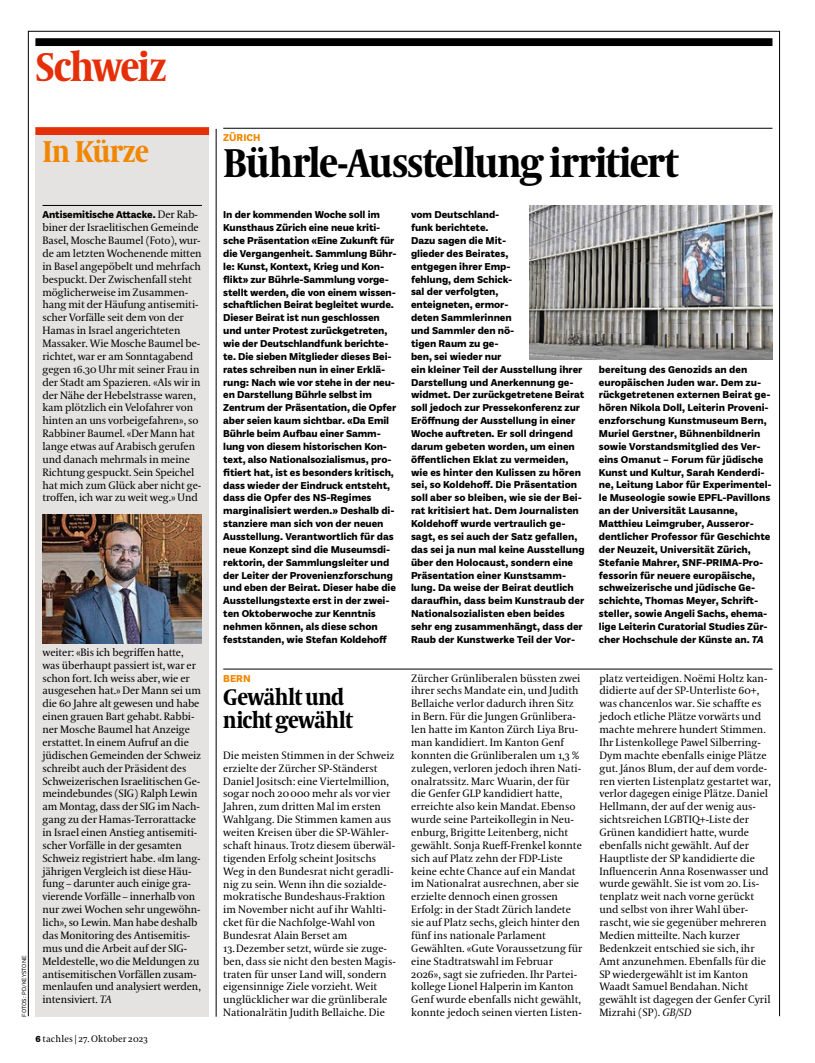
<style>
.page{position:relative;width:815px;height:1063px;background:#fff}
.page>*{position:absolute;margin:0;border:0;box-sizing:border-box;transform-origin:0 0}
.t1{font:700 40px "Coranto 2 Headline";letter-spacing:-.025em;color:#000}
.t2{font:700 40px "Coranto 2 Headline";letter-spacing:-.03em;color:#e52f09}
.t3{font:700 30px "Coranto 2 Headline";letter-spacing:-.015em;color:#f18700}
.t4{font:700 22.5px/23.1px "Coranto 2 Headline";letter-spacing:-.02em;color:#000}
.t5{font:10.62px/12.9px "Coranto 2";color:#000}
.t6{font:700 10.62px/12.9px "Plan Grotesque Std";letter-spacing:-.005em;color:#000}
.t7{font:700 10.62px "Plan Grotesque Std";color:#f18700}
.t8{font:9.38px "Coranto 2";letter-spacing:.005em;color:#000}
.t9{font:6.25px "Plan Grotesque Std";color:#000}
.s1{font-family:"Coranto 2";font-weight:400}
.s2{font-style:italic}
.s3{font-family:"Plan Grotesque Std";font-weight:700}
</style>
<div class="page">
<div style="left:35px;top:38px;width:737px;height:8px;background:#000"></div>
<div style="left:35px;top:127px;width:174px;height:889px;background:#e5e2e2"></div>
<div style="left:35px;top:127px;width:174px;height:8px;background:#e52f09"></div>
<hr style="left:43px;top:205px;width:159px;height:1px;background:#000">
<hr style="left:223px;top:128px;width:549px;height:1px;background:#000">
<img style="left:529px;top:205px;width:243px;height:155px">
<hr style="left:216px;top:129px;width:1px;height:888px;background:#000">
<hr style="left:223px;top:669px;width:549px;height:1px;background:#000">
<img style="left:43px;top:514px;width:159px;height:129px">
<h1 class="t2" style="left:35px;top:36px;width:133px">Schweiz</h1>
<h2 class="t3" style="left:43px;top:128px;width:108px">In Kürze</h2>
<p class="t6" style="left:43px;top:208px;width:157px">Antisemitische Attacke. <span class="s1">Der Rab-</span></p>
<p class="t5" style="left:43px;top:222px;width:161px">biner der Israelitischen Gemeinde<br>Basel, Mosche Baumel (Foto), wur&shy;de am letzten Wochenende mitten in Basel angepöbelt und mehrfach bespuckt. Der Zwischenfall steht möglicherweise im Zusammen&shy;hang mit der Häufung antisemiti&shy;scher Vorfälle seit dem von der<br>Hamas in Israel angerichteten<br>Massaker. Wie Mosche Baumel be&shy;richtet, war er am Sonntagabend gegen 16.30 Uhr mit seiner Frau in der Stadt am Spazieren. «Als wir in der Nähe der Hebelstrasse waren, kam plötzlich ein Velofahrer von hinten an uns vorbeigefahren», so<br>Rabbiner Baumel. «Der Mann hat lange etwas auf Arabisch gerufen und danach mehrmals in meine<br>Richtung gespuckt. Sein Speichel hat mich zum Glück aber nicht ge&shy;troffen, ich war zu weit weg.» Und</p>
<p class="t9" style="left:20px;top:1017px;width:63px;rotate:-90deg">FOTOS: PD/KEYSTONE</p>
<p class="t5" style="left:43px;top:646px;width:160px">weiter: «Bis ich begriffen hatte, was überhaupt passiert ist, war er schon fort. Ich weiss aber, wie er ausgesehen hat.» Der Mann sei um die 60 Jahre alt gewesen und habe einen grauen Bart gehabt. Rabbi&shy;ner Mosche Baumel hat Anzeige erstattet. In einem Aufruf an die jüdischen Gemeinden der Schweiz schreibt auch der Präsident des<br>Schweizerischen Israelitischen Ge&shy;meindebundes (SIG) Ralph Lewin am Montag, dass der SIG im Nach&shy;gang zu der Hamas-Terrorattacke in Israel einen Anstieg antisemiti&shy;scher Vorfälle in der gesamten<br>Schweiz registriert habe. «Im lang&shy;jährigen Vergleich ist diese Häu&shy;fung – darunter auch einige gra&shy;vierende Vorfälle – innerhalb von nur zwei Wochen sehr ungewöhn&shy;lich», so Lewin. Man habe deshalb das Monitoring des Antisemitis&shy;mus und die Arbeit auf der SIG-<br>Meldestelle, wo die Meldungen zu antisemitischen Vorfällen zusam&shy;menlaufen und analysiert werden, intensiviert. <span class="s2">TA</span></p>
<p class="t8" style="left:35px;top:1033px;width:114px"><span class="s3">6</span> tachles | 27. Oktober 2023</p>
<p class="t7" style="left:223px;top:131px;width:39px">ZÜRICH</p>
<h1 class="t1" style="left:223px;top:131px;width:456px">Bührle-Ausstellung irritiert</h1>
<p class="t6" style="left:223px;top:208px;width:175px">In der kommenden Woche soll im Kunsthaus Zürich eine neue kriti&shy;sche Präsentation «Eine Zukunft für die Vergangenheit. Sammlung Bühr&shy;le: Kunst, Kontext, Krieg und Kon&shy;flikt» zur Bührle-Sammlung vorge&shy;stellt werden, die von einem wissen&shy;schaftlichen Beirat begleitet wurde.<br>Dieser Beirat ist nun geschlossen und unter Protest zurückgetreten, wie der Deutschlandfunk berichte&shy;te. Die sieben Mitglieder dieses Bei&shy;rates schreiben nun in einer Erklä&shy;rung: Nach wie vor stehe in der neu&shy;en Darstellung Bührle selbst im Zentrum der Präsentation, die Opfer aber seien kaum sichtbar. «Da Emil Bührle beim Aufbau einer Samm&shy;lung von diesem historischen Kon&shy;text, also Nationalsozialismus, pro&shy;fitiert hat, ist es besonders kritisch, dass wieder der Eindruck entsteht, dass die Opfer des NS-Regimes marginalisiert werden.» Deshalb di&shy;stanziere man sich von der neuen Ausstellung. Verantwortlich für das neue Konzept sind die Museumsdi&shy;rektorin, der Sammlungsleiter und der Leiter der Provenienzforschung und eben der Beirat. Dieser habe die Ausstellungstexte erst in der zwei&shy;ten Oktoberwoche zur Kenntnis nehmen können, als diese schon feststanden, wie Stefan Koldehoff</p>
<p class="t6" style="left:411px;top:208px;width:175px">vom Deutschland-<br>funk berichtete.<br>Dazu sagen die Mit-<br>glieder des Beirates,<br>entgegen ihrer Emp-<br>fehlung, dem Schick-<br>sal der verfolgten,<br>enteigneten, ermor-<br>deten Sammlerinnen<br>und Sammler den nö-<br>tigen Raum zu ge-<br>ben, sei wieder nur<br>ein kleiner Teil der Ausstellung ihrer<br>Darstellung und Anerkennung ge&shy;widmet. Der zurückgetretene Beirat soll jedoch zur Pressekonferenz zur<br>Eröffnung der Ausstellung in einer<br>Woche auftreten. Er soll dringend darum gebeten worden, um einen öffentlichen Eklat zu vermeiden, wie es hinter den Kulissen zu hören sei, so Koldehoff. Die Präsentation soll aber so bleiben, wie sie der Bei&shy;rat kritisiert hat. Dem Journalisten<br>Koldehoff wurde vertraulich ge&shy;sagt, es sei auch der Satz gefallen, das sei ja nun mal keine Ausstellung über den Holocaust, sondern eine<br>Präsentation einer Kunstsamm&shy;lung. Da weise der Beirat deutlich daraufhin, dass beim Kunstraub der<br>Nationalsozialisten eben beides sehr eng zusammenhängt, dass der<br>Raub der Kunstwerke Teil der Vor-</p>
<p class="t6" style="left:599px;top:363px;width:174px">bereitung des Genozids an den europäischen Juden war. Dem zu&shy;rückgetretenen externen Beirat ge&shy;hören Nikola Doll, Leiterin Proveni&shy;enzforschung Kunstmuseum Bern, Muriel Gerstner, Bühnenbildnerin sowie Vorstandsmitglied des Ver&shy;eins Omanut – Forum für jüdische Kunst und Kultur, Sarah Kenderdi&shy;ne, Leitung Labor für Experimentel&shy;le Museologie sowie EPFL-Pavillons an der Universität Lausanne, Matthieu Leimgruber, Ausseror&shy;dentlicher Professor für Geschichte der Neuzeit, Universität Zürich, Stefanie Mahrer, SNF-PRIMA-Pro&shy;fessorin für neuere europäische, schweizerische und jüdische Ge&shy;schichte, Thomas Meyer, Schrift&shy;steller, sowie Angeli Sachs, ehema&shy;lige Leiterin Curatorial Studies Zür&shy;cher Hochschule der Künste an. <span class="s2">TA</span></p>
<p class="t7" style="left:223px;top:672px;width:29px">BERN</p>
<h3 class="t4" style="left:223px;top:685px;width:131px">Gewählt und nicht gewählt</h3>
<p class="t5" style="left:223px;top:749px;width:174px">Die meisten Stimmen in der Schweiz erzielte der Zürcher SP-Ständerst Daniel Jositsch: eine Viertelmillion, sogar noch 20000 mehr als vor vier Jahren, zum dritten Mal im ersten Wahlgang. Die Stimmen kamen aus weiten Kreisen über die SP-Wähler&shy;schaft hinaus. Trotz diesem überwäl&shy;tigenden Erfolg scheint Jositschs Weg in den Bundesrat nicht geradli&shy;nig zu sein. Wenn ihn die sozialde&shy;mokratische Bundeshaus-Fraktion im November nicht auf ihr Wahlti&shy;cket für die Nachfolge-Wahl von Bundesrat Alain Berset am 13.Dezember setzt, würde sie zuge&shy;ben, dass sie nicht den besten Magis&shy;traten für unser Land will, sondern eigensinnige Ziele vorzieht. Weit unglücklicher war die grünliberale Nationalrätin Judith Bellaiche. Die</p>
<p class="t5" style="left:411px;top:672px;width:173px">Zürcher Grünliberalen büssten zwei ihrer sechs Mandate ein, und Judith Bellaiche verlor dadurch ihren Sitz in Bern. Für die Jungen Grünlibera&shy;len hatte im Kanton Zürch Liya Bru&shy;man kandidiert. Im Kanton Genf konnten die Grünliberalen um 1,3 % zulegen, verloren jedoch ihren Nati&shy;onalratssitz. Marc Wuarin, der für die Genfer GLP kandidiert hatte, erreichte also kein Mandat. Ebenso wurde seine Parteikollegin in Neu&shy;enburg, Brigitte Leitenberg, nicht gewählt. Sonja Rueff-Frenkel konnte sich auf Platz zehn der FDP-Liste keine echte Chance auf ein Mandat im Nationalrat ausrechnen, aber sie erzielte dennoch einen grossen Erfolg: in der Stadt Zürich landete sie auf Platz sechs, gleich hinter den fünf ins nationale Parlament Gewählten. «Gute Voraussetzung für eine Stadtratswahl im Februar 2026», sagt sie zufrieden. Ihr Partei&shy;kollege Lionel Halperin im Kanton Genf wurde ebenfalls nicht gewählt, konnte jedoch seinen vierten Listen-</p>
<p class="t5" style="left:599px;top:672px;width:173px">platz verteidigen. Noëmi Holtz kan&shy;didierte auf der SP-Unterliste 60+, was chancenlos war. Sie schaffte es jedoch etliche Plätze vorwärts und machte mehrere hundert Stimmen.<br>Ihr Listenkollege Pawel Silberring-Dym machte ebenfalls einige Plätze gut. János Blum, der auf dem vorde&shy;ren vierten Listenplatz gestartet war, verlor dagegen einige Plätze. Daniel Hellmann, der auf der wenig aus&shy;sichtsreichen LGBTIQ+-Liste der Grünen kandidiert hatte, wurde ebenfalls nicht gewählt. Auf der Hauptliste der SP kandidierte die Influencerin Anna Rosenwasser und wurde gewählt. Sie ist vom 20. Lis&shy;tenplatz weit nach vorne gerückt und selbst von ihrer Wahl über&shy;rascht, wie sie gegenüber mehreren Medien mitteilte. Nach kurzer Bedenkzeit entschied sie sich, ihr Amt anzunehmen. Ebenfalls für die SP wiedergewählt ist im Kanton Waadt Samuel Bendahan. Nicht gewählt ist dagegen der Genfer Cyril Mizrahi (SP). <span class="s2">GB/SD</span></p>
</div>
